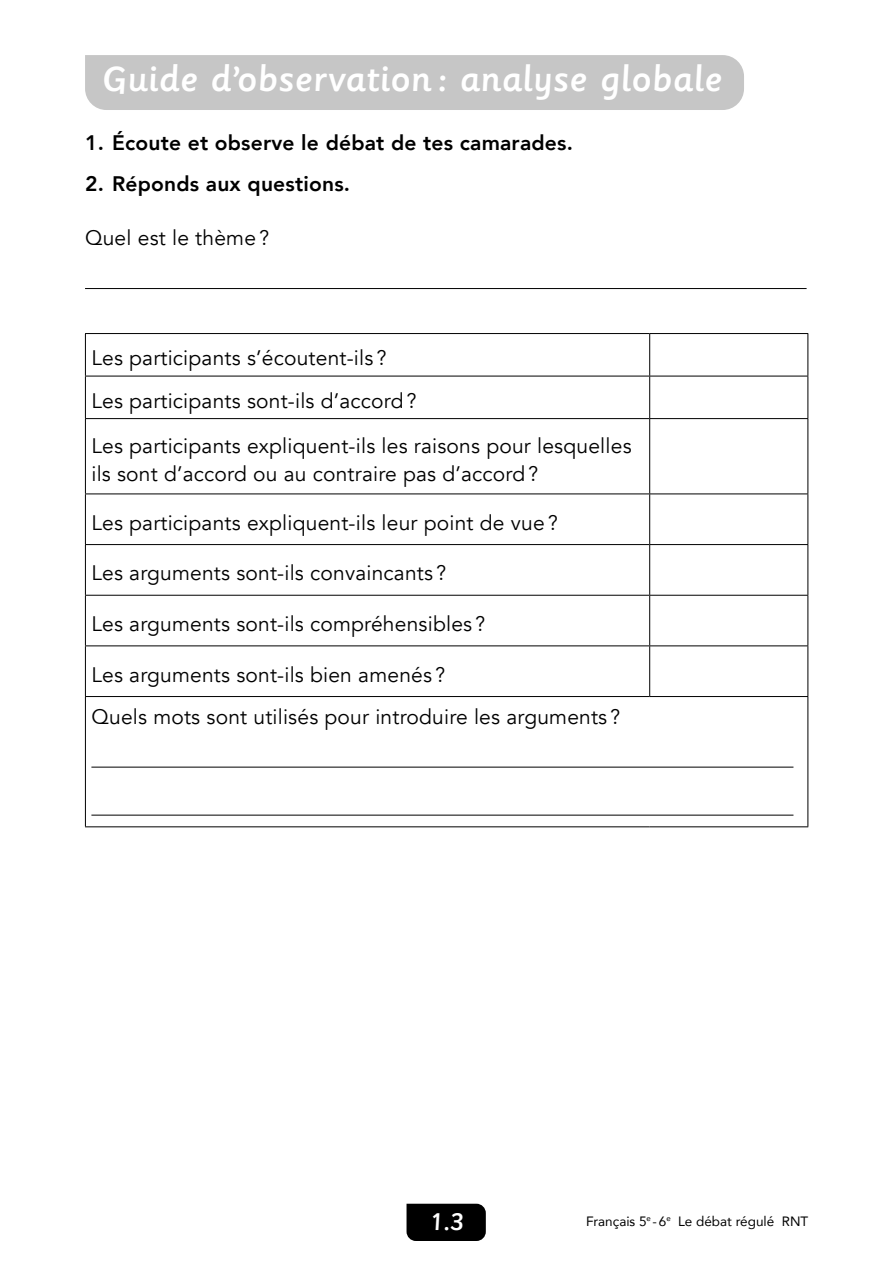
<style>
.page{position:relative;width:893px;height:1263px;background:#fff}
.page>*{position:absolute;margin:0;border:0;box-sizing:border-box;transform-origin:0 0}
.t1{font:500 39px "Sassoon Primary W01";color:#fff}
.t2{font:500 27px "Sassoon Primary W01";color:#fff}
.t3{font:21px/42.5px "Avenir";letter-spacing:.01em;color:#000}
.t4{font:800 21px "Avenir";letter-spacing:.01em;color:#000}
.t5{font:13.5px "Avenir";color:#000}
</style>
<div class="page">
<div style="left:406px;top:1204px;width:80px;height:37px;background:#000"></div>
<div style="left:85px;top:55px;width:659px;height:55px;background:#c6c6c6"></div>
<hr style="left:85px;top:288px;width:722px;height:1px;background:#000">
<hr style="left:85px;top:333px;width:565px;height:1px;background:#000">
<hr style="left:85px;top:334px;width:1px;height:42px;background:#000">
<hr style="left:650px;top:333px;width:158px;height:1px;background:#000">
<hr style="left:649px;top:334px;width:1px;height:42px;background:#000">
<hr style="left:807px;top:334px;width:1px;height:42px;background:#000">
<hr style="left:85px;top:376px;width:565px;height:1px;background:#000">
<hr style="left:85px;top:376px;width:1px;height:42px;background:#000">
<hr style="left:650px;top:376px;width:158px;height:1px;background:#000">
<hr style="left:649px;top:376px;width:1px;height:42px;background:#000">
<hr style="left:807px;top:376px;width:1px;height:42px;background:#000">
<hr style="left:85px;top:418px;width:565px;height:1px;background:#000">
<hr style="left:85px;top:419px;width:1px;height:74px;background:#000">
<hr style="left:650px;top:418px;width:158px;height:1px;background:#000">
<hr style="left:649px;top:419px;width:1px;height:74px;background:#000">
<hr style="left:807px;top:419px;width:1px;height:74px;background:#000">
<hr style="left:85px;top:493px;width:565px;height:1px;background:#000">
<hr style="left:85px;top:494px;width:1px;height:50px;background:#000">
<hr style="left:650px;top:493px;width:158px;height:1px;background:#000">
<hr style="left:649px;top:494px;width:1px;height:50px;background:#000">
<hr style="left:807px;top:494px;width:1px;height:50px;background:#000">
<hr style="left:85px;top:544px;width:565px;height:1px;background:#000">
<hr style="left:85px;top:545px;width:1px;height:50px;background:#000">
<hr style="left:650px;top:544px;width:158px;height:1px;background:#000">
<hr style="left:649px;top:545px;width:1px;height:50px;background:#000">
<hr style="left:807px;top:545px;width:1px;height:50px;background:#000">
<hr style="left:85px;top:595px;width:565px;height:1px;background:#000">
<hr style="left:85px;top:596px;width:1px;height:49px;background:#000">
<hr style="left:650px;top:595px;width:158px;height:1px;background:#000">
<hr style="left:649px;top:596px;width:1px;height:49px;background:#000">
<hr style="left:807px;top:596px;width:1px;height:49px;background:#000">
<hr style="left:85px;top:645px;width:565px;height:1px;background:#000">
<hr style="left:85px;top:646px;width:1px;height:50px;background:#000">
<hr style="left:650px;top:645px;width:158px;height:1px;background:#000">
<hr style="left:649px;top:646px;width:1px;height:50px;background:#000">
<hr style="left:807px;top:646px;width:1px;height:50px;background:#000">
<hr style="left:85px;top:696px;width:565px;height:1px;background:#000">
<hr style="left:85px;top:697px;width:1px;height:129px;background:#000">
<hr style="left:650px;top:696px;width:158px;height:1px;background:#000">
<hr style="left:807px;top:697px;width:1px;height:129px;background:#000">
<hr style="left:85px;top:826px;width:565px;height:1px;background:#000">
<hr style="left:650px;top:826px;width:158px;height:1px;background:#000">
<hr style="left:91px;top:767px;width:702px;height:1px;background:#000">
<hr style="left:91px;top:815px;width:702px;height:1px;background:#000">
<h1 class="t1" style="left:102px;top:58px;width:621px">Guide d’observation: analyse globale</h1>
<p class="t4" style="left:85px;top:126px;width:489px">1. Écoute et observe le débat de tes camarades.</p>
<p class="t4" style="left:85px;top:168px;width:267px">2. Réponds aux questions.</p>
<p class="t3" style="left:85px;top:217px;width:186px">Quel est le thème ?</p>
<p class="t3" style="left:91px;top:337px;width:327px">Les participants s’écoutent-ils ?<br>Les participants sont-ils d’accord?</p>
<p class="t3" style="left:91px;top:431px;width:542px;line-height:28.5px">Les participants expliquent-ils les raisons pour lesquelles ils sont d’accord ou au contraire pas d’accord?</p>
<p class="t3" style="left:91px;top:502px;width:468px">Les participants expliquent-ils leur point de vue ?</p>
<p class="t3" style="left:91px;top:552px;width:356px">Les arguments sont-ils convaincants ?</p>
<p class="t3" style="left:91px;top:603px;width:395px">Les arguments sont-ils compréhensibles ?</p>
<p class="t3" style="left:91px;top:654px;width:530px;line-height:41.8px">Les arguments sont-ils bien amenés ?<br>Quels mots sont utilisés pour introduire les arguments ?</p>
<p class="t2" style="left:429px;top:1206px;width:36px">1.3</p>
<p class="t5" style="left:678px;top:1210px;width:132px">Le débat régulé RNT</p>
<p class="t5" style="left:586px;top:1210px;width:86px">Français 5<sup>e</sup> -6<sup>e</sup></p>
</div>
